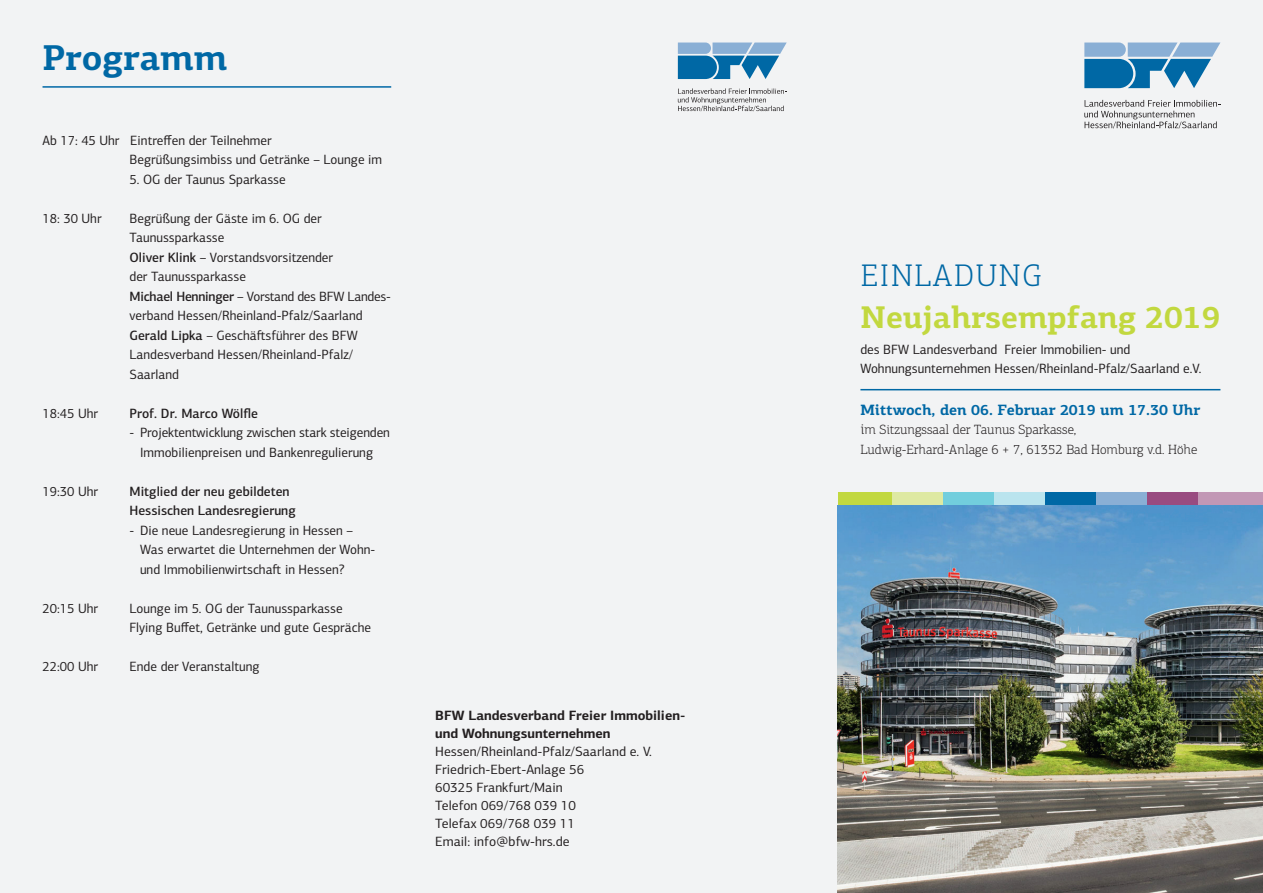
<style>
.page{position:relative;width:1263px;height:893px;background:#f2f3f4}
.page>*{position:absolute;margin:0;border:0;box-sizing:border-box;transform-origin:0 0}
.t1{font:700 36px "PF Centro Slab Pro";color:#0068a5}
.t2{font:700 31.5px "PF Centro Slab Pro";color:#c2d83f}
.t3{font:300 31.5px "PF Centro Slab Pro";letter-spacing:.05em;color:#0068a5}
.t4{font:700 15px "PF Centro Slab Pro";color:#0068a5}
.t5{font:13.5px/19.5px "PF Centro Sans Pro";color:#231f20}
.t6{font:300 13.5px/19.5px "PF Centro Slab Pro";color:#231f20}
.t7{font:500 13.5px/19.5px "PF Centro Sans Pro";color:#231f20}
.t8{font:700 13.5px/18px "PF Centro Sans Pro";color:#231f20}
.s1{font-weight:500}
.s2{font-size:15px}
</style>
<div class="page">
<div style="left:838px;top:492px;width:54px;height:14px;background:#c2d83f"></div>
<div style="left:892px;top:492px;width:51px;height:14px;background:#dee9a2"></div>
<div style="left:943px;top:492px;width:51px;height:14px;background:#72cedd"></div>
<div style="left:994px;top:492px;width:51px;height:14px;background:#bae4ee"></div>
<div style="left:1045px;top:492px;width:51px;height:14px;background:#0068a5"></div>
<div style="left:1096px;top:492px;width:51px;height:14px;background:#8aafd5"></div>
<div style="left:1147px;top:492px;width:51px;height:14px;background:#994b80"></div>
<div style="left:1198px;top:492px;width:65px;height:14px;background:#c297b5"></div>
<svg style="left:1084px;top:100px;width:136px;height:28px"></svg>
<svg style="left:1084px;top:43px;width:136px;height:45px"></svg>
<svg style="left:678px;top:88px;width:109px;height:23px"></svg>
<svg style="left:678px;top:43px;width:109px;height:36px"></svg>
<hr style="left:43px;top:86px;width:348px;height:2px;background:#0068a5">
<hr style="left:860px;top:389px;width:360px;height:1px;background:#0068a5">
<img style="left:838px;top:506px;width:425px;height:387px">
<h1 class="t1" style="left:43px;top:34px;width:187px">Programm</h1>
<p class="t5" style="left:130px;top:131px;width:254px;text-indent:-87px">Ab 17: 45 Uhr Eintreffen der Teilnehmer<br>Begrüßungsimbiss und Getränke – Lounge im</p>
<p class="t5" style="left:130px;top:170px;width:158px">5. OG der Taunus Sparkasse</p>
<p class="t5" style="left:43px;top:209px;width:61px">18: 30 Uhr</p>
<p class="t5" style="left:130px;top:209px;width:263px">Begrüßung der Gäste im 6. OG der<br>Taunussparkasse<br><span class="s1">Oliver Klink</span> – Vorstandsvorsitzender<br>der Taunussparkasse<br><span class="s1">Michael Henninger</span> – Vorstand des BFW Landes&shy;verband Hessen/Rheinland-Pfalz/Saarland<br><span class="s1">Gerald Lipka</span> – Geschäftsführer des BFW<br>Landesverband Hessen/Rheinland-Pfalz/<br>Saarland</p>
<p class="t5" style="left:43px;top:404px;width:57px">18:45 Uhr</p>
<p class="t7" style="left:130px;top:403px;width:130px">Prof. Dr. Marco Wölfle</p>
<p class="t5" style="left:130px;top:423px;width:262px;text-align:center">- Projektentwicklung zwischen stark steigenden<br>Immobilienpreisen und Bankenregulierung</p>
<p class="t5" style="left:43px;top:482px;width:57px">19:30 Uhr</p>
<p class="t7" style="left:130px;top:481px;width:168px">Mitglied der neu gebildeten<br>Hessischen Landesregierung</p>
<p class="t5" style="left:140px;top:521px;width:237px;text-indent:-11px">- Die neue Landesregierung in Hessen –<br>Was erwartet die Unternehmen der Wohn&shy;und Immobilienwirtschaft in Hessen?</p>
<p class="t5" style="left:43px;top:599px;width:57px">20:15 Uhr</p>
<p class="t5" style="left:130px;top:599px;width:243px">Lounge im 5. OG der Taunussparkasse<br>Flying Buffet, Getränke und gute Gespräche</p>
<p class="t5" style="left:43px;top:657px;width:57px">22:00 Uhr</p>
<p class="t5" style="left:130px;top:657px;width:132px">Ende der Veranstaltung</p>
<p class="t8" style="left:435px;top:706px;width:252px">BFW Landesverband Freier Immobilien&shy;und Wohnungsunternehmen</p>
<p class="t5" style="left:435px;top:743px;width:218px;line-height:18px">Hessen/Rheinland-Pfalz/Saarland e. V.<br>Friedrich-Ebert-Anlage 56<br>60325 Frankfurt/Main<br>Telefon 069/768 039 10<br>Telefax 069/768 039 11<br>Email: info@bfw-hrs.de</p>
<h2 class="t3" style="left:861px;top:256px;width:182px">EINLADUNG</h2>
<h2 class="t2" style="left:860px;top:297px;width:361px">Neujahrsempfang 2019</h2>
<p class="t5" style="left:860px;top:339px;width:342px">des BFW Landesverband Freier Immobilien- und<br>Wohnungsunternehmen Hessen/Rheinland-Pfalz/Saarland e.V.</p>
<p class="t4" style="left:860px;top:400px;width:341px">Mittwoch, den 06. Februar 2019 um 17.30 Uhr</p>
<p class="t6" style="left:860px;top:420px;width:338px"><span class="s2">i</span>m Sitzungssaal der Taunus Sparkasse,<br>Ludwig-Erhard-Anlage 6 + 7, 61352 Bad Homburg v.d. Höhe</p>
</div>
